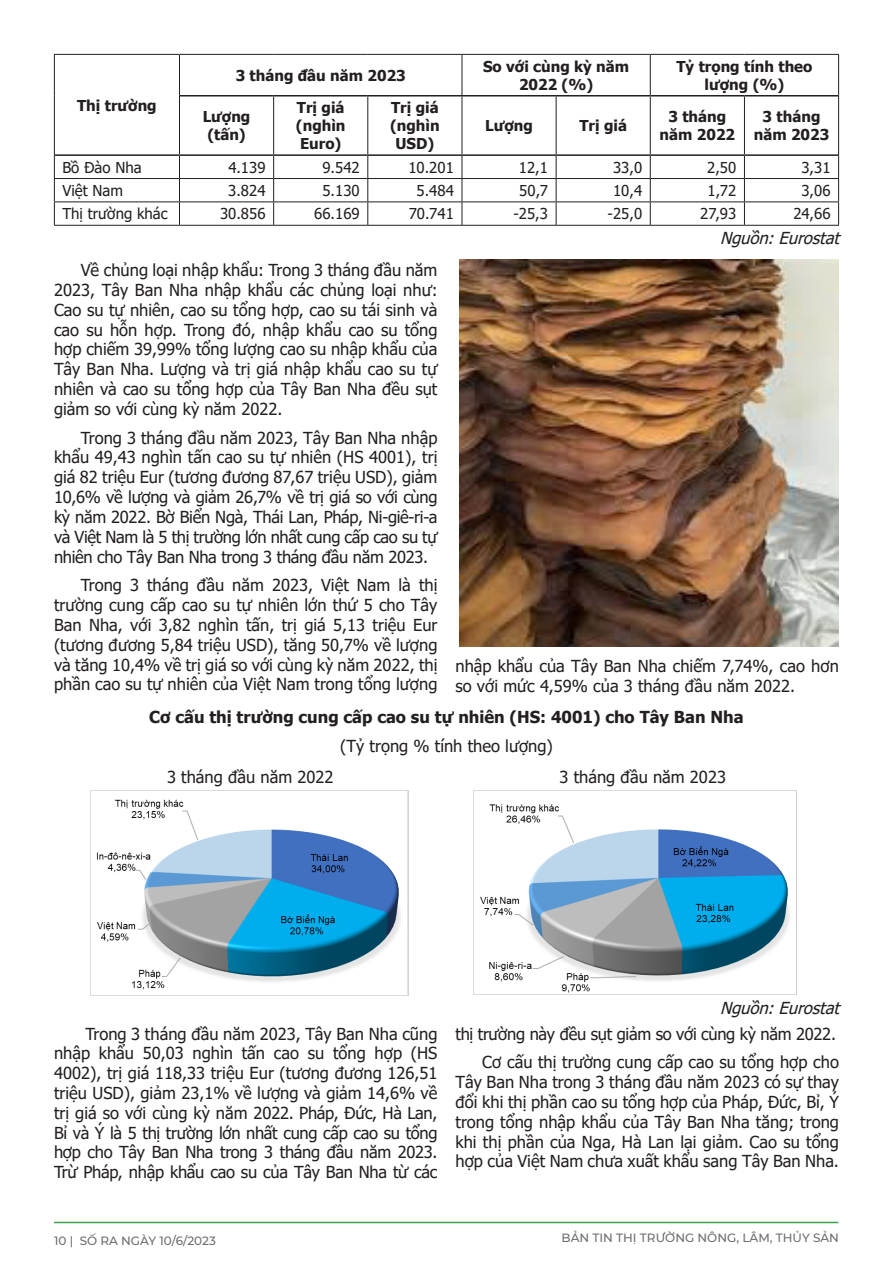
<style>
.page{position:relative;width:893px;height:1263px;background:#fff}
.page>*{position:absolute;margin:0;border:0;box-sizing:border-box;transform-origin:0 0}
.t1{font:16.5px/19.8px "Tahoma";color:#231f20;text-align:justify}
.t2{font:700 16.5px "Tahoma";color:#231f20}
.t3{font:16.5px "Tahoma";letter-spacing:-.02em;color:#231f20}
.t4{font:italic 16.5px "Tahoma";color:#231f20}
.t5{font:700 15px/18px "Tahoma";color:#231f20;text-align:center}
.t6{font:15px "Tahoma";color:#231f20}
.t7{font:500 12px "Montserrat";color:#6c6d70}
</style>
<div class="page">
<hr style="left:54px;top:1222px;width:784px;height:1px;background:#3da046">
<hr style="left:54px;top:54px;width:125px;height:1px;background:#231f20">
<hr style="left:54px;top:55px;width:1px;height:41px;background:#231f20">
<hr style="left:179px;top:54px;width:95px;height:1px;background:#231f20">
<hr style="left:179px;top:55px;width:1px;height:41px;background:#231f20">
<hr style="left:274px;top:54px;width:94px;height:1px;background:#231f20">
<hr style="left:368px;top:54px;width:94px;height:1px;background:#231f20">
<hr style="left:462px;top:54px;width:94px;height:1px;background:#231f20">
<hr style="left:462px;top:55px;width:1px;height:40px;background:#231f20">
<hr style="left:556px;top:54px;width:94px;height:1px;background:#231f20">
<hr style="left:650px;top:54px;width:94px;height:1px;background:#231f20">
<hr style="left:650px;top:55px;width:1px;height:40px;background:#231f20">
<hr style="left:744px;top:54px;width:95px;height:1px;background:#231f20">
<hr style="left:838px;top:55px;width:1px;height:41px;background:#231f20">
<hr style="left:54px;top:96px;width:1px;height:59px;background:#231f20">
<hr style="left:179px;top:96px;width:1px;height:58px;background:#231f20">
<hr style="left:273px;top:97px;width:1px;height:57px;background:#231f20">
<hr style="left:367px;top:97px;width:1px;height:57px;background:#231f20">
<hr style="left:462px;top:97px;width:1px;height:57px;background:#231f20">
<hr style="left:556px;top:97px;width:1px;height:57px;background:#231f20">
<hr style="left:650px;top:97px;width:1px;height:57px;background:#231f20">
<hr style="left:744px;top:97px;width:1px;height:57px;background:#231f20">
<hr style="left:838px;top:96px;width:1px;height:59px;background:#231f20">
<hr style="left:54px;top:178px;width:125px;height:1px;background:#231f20">
<hr style="left:179px;top:178px;width:95px;height:1px;background:#231f20">
<hr style="left:274px;top:178px;width:94px;height:1px;background:#231f20">
<hr style="left:368px;top:178px;width:94px;height:1px;background:#231f20">
<hr style="left:462px;top:178px;width:94px;height:1px;background:#231f20">
<hr style="left:556px;top:178px;width:94px;height:1px;background:#231f20">
<hr style="left:650px;top:178px;width:94px;height:1px;background:#231f20">
<hr style="left:744px;top:178px;width:95px;height:1px;background:#231f20">
<hr style="left:54px;top:202px;width:125px;height:1px;background:#231f20">
<svg style="left:54px;top:155px;width:1px;height:70px"></svg>
<hr style="left:179px;top:202px;width:95px;height:1px;background:#231f20">
<svg style="left:179px;top:156px;width:1px;height:69px"></svg>
<hr style="left:274px;top:202px;width:94px;height:1px;background:#231f20">
<svg style="left:273px;top:156px;width:1px;height:69px"></svg>
<hr style="left:368px;top:202px;width:94px;height:1px;background:#231f20">
<svg style="left:367px;top:156px;width:1px;height:69px"></svg>
<hr style="left:462px;top:202px;width:94px;height:1px;background:#231f20">
<svg style="left:462px;top:156px;width:1px;height:69px"></svg>
<hr style="left:556px;top:202px;width:94px;height:1px;background:#231f20">
<svg style="left:556px;top:156px;width:1px;height:69px"></svg>
<hr style="left:650px;top:202px;width:94px;height:1px;background:#231f20">
<svg style="left:650px;top:156px;width:1px;height:69px"></svg>
<hr style="left:744px;top:202px;width:95px;height:1px;background:#231f20">
<svg style="left:744px;top:156px;width:1px;height:69px"></svg>
<svg style="left:838px;top:155px;width:1px;height:70px"></svg>
<hr style="left:54px;top:225px;width:125px;height:1px;background:#231f20">
<hr style="left:179px;top:225px;width:95px;height:1px;background:#231f20">
<hr style="left:274px;top:225px;width:94px;height:1px;background:#231f20">
<hr style="left:368px;top:225px;width:94px;height:1px;background:#231f20">
<hr style="left:462px;top:225px;width:94px;height:1px;background:#231f20">
<hr style="left:556px;top:225px;width:94px;height:1px;background:#231f20">
<hr style="left:650px;top:225px;width:94px;height:1px;background:#231f20">
<hr style="left:744px;top:225px;width:95px;height:1px;background:#231f20">
<hr style="left:180px;top:95px;width:94px;height:2px;background:#231f20">
<hr style="left:274px;top:95px;width:94px;height:2px;background:#231f20">
<hr style="left:368px;top:95px;width:94px;height:2px;background:#231f20">
<hr style="left:462px;top:95px;width:94px;height:2px;background:#231f20">
<hr style="left:556px;top:95px;width:94px;height:2px;background:#231f20">
<hr style="left:650px;top:95px;width:94px;height:2px;background:#231f20">
<hr style="left:744px;top:95px;width:94px;height:2px;background:#231f20">
<hr style="left:55px;top:154px;width:124px;height:2px;background:#231f20">
<hr style="left:179px;top:154px;width:95px;height:2px;background:#231f20">
<hr style="left:274px;top:154px;width:94px;height:2px;background:#231f20">
<hr style="left:368px;top:154px;width:94px;height:2px;background:#231f20">
<hr style="left:462px;top:154px;width:94px;height:2px;background:#231f20">
<hr style="left:556px;top:154px;width:94px;height:2px;background:#231f20">
<hr style="left:650px;top:154px;width:94px;height:2px;background:#231f20">
<hr style="left:744px;top:154px;width:94px;height:2px;background:#231f20">
<img style="left:459px;top:259px;width:380px;height:387px">
<img style="left:90px;top:791px;width:319px;height:205px">
<img style="left:473px;top:791px;width:324px;height:203px">
<p class="t5" style="left:77px;top:97px;width:81px">Thị trường</p>
<p class="t5" style="left:236px;top:67px;width:172px">3 tháng đầu năm 2023</p>
<p class="t5" style="left:483px;top:58px;width:148px">So với cùng kỳ năm<br>2022 (%)</p>
<p class="t5" style="left:676px;top:58px;width:138px">Tỷ trọng tính theo lượng (%)</p>
<p class="t5" style="left:203px;top:108px;width:49px">Lượng (tấn)</p>
<p class="t5" style="left:296px;top:99px;width:51px;text-align:justify">Trị giá (nghìn Euro)</p>
<p class="t5" style="left:390px;top:99px;width:51px">Trị giá (nghìn<br>USD)</p>
<p class="t5" style="left:485px;top:117px;width:49px">Lượng</p>
<p class="t5" style="left:579px;top:117px;width:49px">Trị giá</p>
<p class="t5" style="left:660px;top:108px;width:77px">3 tháng năm 2022</p>
<p class="t5" style="left:754px;top:108px;width:77px">3 tháng năm 2023</p>
<p class="t6" style="left:62px;top:157px;width:81px">Bồ Đào Nha</p>
<p class="t6" style="left:228px;top:157px;width:39px">4.139</p>
<p class="t6" style="left:322px;top:157px;width:39px">9.542</p>
<p class="t6" style="left:408px;top:157px;width:47px">10.201</p>
<p class="t6" style="left:519px;top:157px;width:31px">12,1</p>
<p class="t6" style="left:613px;top:157px;width:31px">33,0</p>
<p class="t6" style="left:707px;top:157px;width:31px">2,50</p>
<p class="t6" style="left:801px;top:157px;width:31px">3,31</p>
<p class="t6" style="left:62px;top:180px;width:62px">Việt Nam</p>
<p class="t6" style="left:228px;top:180px;width:39px">3.824</p>
<p class="t6" style="left:322px;top:180px;width:39px">5.130</p>
<p class="t6" style="left:417px;top:180px;width:39px">5.484</p>
<p class="t6" style="left:519px;top:180px;width:30px">50,7</p>
<p class="t6" style="left:613px;top:180px;width:31px">10,4</p>
<p class="t6" style="left:708px;top:180px;width:30px">1,72</p>
<p class="t6" style="left:801px;top:180px;width:31px">3,06</p>
<p class="t6" style="left:62px;top:204px;width:107px">Thị trường khác</p>
<p class="t6" style="left:220px;top:204px;width:47px">30.856</p>
<p class="t6" style="left:314px;top:204px;width:47px">66.169</p>
<p class="t6" style="left:409px;top:204px;width:47px">70.741</p>
<p class="t6" style="left:513px;top:204px;width:36px">-25,3</p>
<p class="t6" style="left:608px;top:204px;width:36px">-25,0</p>
<p class="t6" style="left:700px;top:204px;width:38px">27,93</p>
<p class="t6" style="left:793px;top:204px;width:39px">24,66</p>
<p class="t4" style="left:720px;top:227px;width:127px">Nguồn:Eurostat</p>
<p class="t1" style="left:54px;top:261px;width:385px;text-indent:27px">Về chủng loại nhập khẩu: Trong 3 tháng đầu năm 2023, Tây Ban Nha nhập khẩu các chủng loại như:<br>Cao su tự nhiên, cao su tổng hợp, cao su tái sinh và cao su hỗn hợp. Trong đó, nhập khẩu cao su tổng hợp chiếm 39,99% tổng lượng cao su nhập khẩu của Tây Ban Nha. Lượng và trị giá nhập khẩu cao su tự nhiên và cao su tổng hợp của Tây Ban Nha đều sụt giảm so với cùng kỳ năm 2022.</p>
<p class="t1" style="left:54px;top:429px;width:385px;text-indent:27px">Trong 3 tháng đầu năm 2023, Tây Ban Nha nhập khẩu 49,43 nghìn tấn cao su tự nhiên (HS 4001), trị giá 82 triệu Eur (tương đương 87,67 triệu USD), giảm 10,6% về lượng và giảm 26,7% về trị giá so với cùng kỳ năm 2022. Bờ Biển Ngà, Thái Lan, Pháp, Ni-giê-ri-a và Việt Nam là 5 thị trường lớn nhất cung cấp cao su tự nhiên cho Tây Ban Nha trong 3 tháng đầu năm 2023.</p>
<p class="t1" style="left:54px;top:576px;width:385px;text-indent:27px">Trong 3 tháng đầu năm 2023, Việt Nam là thị trường cung cấp cao su tự nhiên lớn thứ 5 cho Tây Ban Nha, với 3,82 nghìn tấn, trị giá 5,13 triệu Eur (tương đương 5,84 triệu USD), tăng 50,7% về lượng và tăng 10,4% về trị giá so với cùng kỳ năm 2022, thị phần cao su tự nhiên của Việt Nam trong tổng lượng</p>
<p class="t1" style="left:455px;top:657px;width:385px">nhập khẩu của Tây Ban Nha chiếm 7,74%, cao hơn so với mức 4,59% của 3 tháng đầu năm 2022.</p>
<p class="t2" style="left:149px;top:705px;width:596px">Cơ cấu thị trường cung cấp cao su tự nhiên (HS: 4001) cho Tây Ban Nha</p>
<p class="t1" style="left:340px;top:737px;width:214px">(Tỷ trọng % tính theo lượng)</p>
<p class="t1" style="left:167px;top:768px;width:168px">3 tháng đầu năm 2022</p>
<p class="t1" style="left:559px;top:768px;width:168px">3 tháng đầu năm 2023</p>
<p class="t4" style="left:720px;top:997px;width:127px">Nguồn:Eurostat</p>
<p class="t1" style="left:54px;top:1024px;width:385px;text-indent:31px">Trong 3 tháng đầu năm 2023, Tây Ban Nha cũng nhập khẩu 50,03 nghìn tấn cao su tổng hợp (HS 4002), trị giá 118,33 triệu Eur (tương đương 126,51 triệu USD), giảm 23,1% về lượng và giảm 14,6% về trị giá so với cùng kỳ năm 2022. Pháp, Đức, Hà Lan, Bỉ và Ý là 5 thị trường lớn nhất cung cấp cao su tổng hợp cho Tây Ban Nha trong 3 tháng đầu năm 2023.<br>Trừ Pháp, nhập khẩu cao su của Tây Ban Nha từ các</p>
<p class="t3" style="left:455px;top:1022px;width:382px">thị trường này đều sụt giảm so với cùng kỳ năm 2022.</p>
<p class="t1" style="left:455px;top:1053px;width:385px;text-indent:27px">Cơ cấu thị trường cung cấp cao su tổng hợp cho Tây Ban Nha trong 3 tháng đầu năm 2023 có sự thay đổi khi thị phần cao su tổng hợp của Pháp, Đức, Bỉ, Ý trong tổng nhập khẩu của Tây Ban Nha tăng; trong khi thị phần của Nga, Hà Lan lại giảm. Cao su tổng hợp của Việt Nam chưa xuất khẩu sang Tây Ban Nha.</p>
<p class="t7" style="left:54px;top:1232px;width:163px">10 | SỐ RA NGÀY 10/6/2023</p>
<p class="t7" style="left:562px;top:1230px;width:279px">BẢN TIN THỊ TRƯỜNG NÔNG, LÂM, THỦY SẢN</p>
</div>
